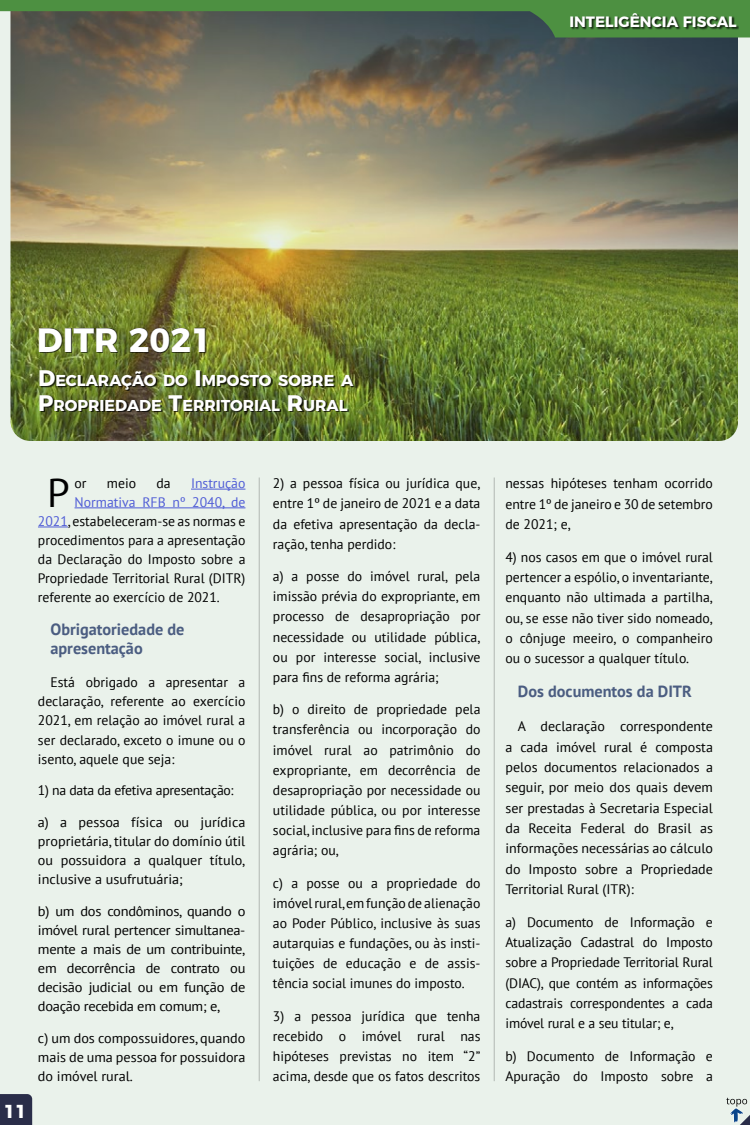
<style>
.page{position:relative;width:750px;height:1125px;background:#eaf2eb}
.page>*{position:absolute;margin:0;border:0;box-sizing:border-box;transform-origin:0 0}
.t1{font:40.5px "PT Sans";color:#000}
.t2{font:700 33.75px "Montserrat";color:#fff}
.t3{font:700 18.75px "Montserrat";color:#fff}
.t4{font:700 16.25px/19.1px "PT Sans";color:#4b5d81}
.t5{font:700 15.75px/25px "Montserrat";color:#fff}
.t6{font:700 15px "Montserrat";color:#fff}
.t7{font:13.75px/20.1px "PT Sans";color:#000;text-align:justify}
.t8{font:13.75px/19.1px "PT Sans";color:#000;text-align:justify;scale:1.05 1}
.t9{font:13.75px "PT Sans";color:#4f5cd6}
.t10{font:13.75px "PT Sans";letter-spacing:-.02em;color:#000}
.s1{font-size:22.5px}
.s2{color:#4f5cd6}
</style>
<div class="page">
<hr style="left:191px;top:489px;width:54px;height:1px;background:#4f5cd6">
<hr style="left:75px;top:508px;width:170px;height:1px;background:#4f5cd6">
<hr style="left:38px;top:527px;width:30px;height:1px;background:#4f5cd6">
<hr style="left:259px;top:478px;width:1px;height:603px;background:#000">
<hr style="left:494px;top:478px;width:1px;height:603px;background:#000">
<svg style="left:726px;top:1098px;width:24px;height:27px"></svg>
<img style="left:10px;top:38px;width:728px;height:403px">
<svg style="left:0;top:0;width:750px;height:38px;background:#506f4c"></svg>
<div style="left:571px;top:14px;width:168px;height:17px;background:#000;opacity:.75"></div>
<div style="left:40px;top:372px;width:314px;height:40px;background:#000;opacity:.75"></div>
<div style="left:40px;top:327px;width:167px;height:27px;background:#000;opacity:.75"></div>
<svg style="left:0;top:1094px;width:32px;height:31px"></svg>
<p class="t6" style="left:569px;top:9px;width:169px">INTELIGÊNCIA FISCAL</p>
<h2 class="t2" style="left:37px;top:312px;width:45px">DITR</h2>
<h2 class="t2" style="left:129px;top:312px;width:85px">2021</h2>
<p class="t5" style="left:38px;top:367px;width:317px"><span class="s1">D</span>ECLARAÇÃO DO <span class="s1">I</span> MPOSTO SOBRE A<br><span class="s1">P</span>ROPRIEDADE <span class="s1">T</span>ERRITORIAL <span class="s1">R</span>URAL</p>
<h3 class="t3" style="left:4px;top:1096px;width:24px">11</h3>
<h1 class="t1" style="left:47px;top:467px;width:24px">P</h1>
<p class="t7" style="left:75px;top:473px;width:14px">or</p>
<p class="t7" style="left:107px;top:473px;width:31px">meio</p>
<p class="t7" style="left:156px;top:473px;width:16px">da</p>
<p class="t9" style="left:191px;top:474px;width:56px">Instrução</p>
<p class="t9" style="left:75px;top:493px;width:172px">Normativa RFB nº 2040, de</p>
<p class="t7" style="left:38px;top:511px;width:209px"><span class="s2">2021</span>, estabeleceram-se as normas e</p>
<p class="t7" style="left:38px;top:530px;width:209px">procedimentos para a apresentação</p>
<p class="t7" style="left:38px;top:549px;width:209px">da Declaração do Imposto sobre a</p>
<p class="t7" style="left:38px;top:568px;width:209px">Propriedade Territorial Rural (DITR)</p>
<p class="t7" style="left:38px;top:587px;width:183px">referente ao exercício de 2021.</p>
<p class="t4" style="left:50px;top:620px;width:136px">Obrigatoriedade de apresentação</p>
<p class="t7" style="left:38px;top:673px;width:209px;line-height:19.1px;text-indent:12px">Está obrigado a apresentar a declaração, referente ao exercício 2021, em relação ao imóvel rural a ser declarado, exceto o imune ou o isento, aquele que seja:</p>
<p class="t10" style="left:38px;top:782px;width:197px">1) na data da efetiva apresentação:</p>
<p class="t7" style="left:38px;top:812px;width:209px;line-height:19.1px">a) a pessoa física ou jurídica proprietária, titular do domínio útil ou possuidora a qualquer título, inclusive a usufrutuária;</p>
<p class="t8" style="left:38px;top:901px;width:199px">b) um dos condôminos, quando o imóvel rural pertencer simultanea&shy;mente a mais de um contribuinte, em decorrência de contrato ou decisão judicial ou em função de doação recebida em comum; e,</p>
<p class="t7" style="left:38px;top:1028px;width:209px;line-height:19.1px">c) um dos compossuidores, quando mais de uma pessoa for possuidora do imóvel rural.</p>
<p class="t7" style="left:273px;top:473px;width:209px">2) a pessoa física ou jurídica que, entre 1º de janeiro de 2021 e a data da efetiva apresentação da decla&shy;ração, tenha perdido:</p>
<p class="t7" style="left:273px;top:566px;width:209px">a) a posse do imóvel rural, pela imissão prévia do expropriante, em processo de desapropriação por necessidade ou utilidade pública, ou por interesse social, inclusive para fins de reforma agrária;</p>
<p class="t7" style="left:273px;top:699px;width:209px">b) o direito de propriedade pela transferência ou incorporação do imóvel rural ao patrimônio do expropriante, em decorrência de desapropriação por necessidade ou utilidade pública, ou por interesse social, inclusive para fins de reforma agrária; ou,</p>
<p class="t7" style="left:273px;top:872px;width:209px">c) a posse ou a propriedade do imóvel rural, em função de alienação ao Poder Público, inclusive às suas autarquias e fundações, ou às insti&shy;tuições de educação e de assis&shy;tência social imunes do imposto.</p>
<p class="t7" style="left:273px;top:1006px;width:209px">3) a pessoa jurídica que tenha recebido o imóvel rural nas hipóteses previstas no item “2” acima, desde que os fatos descritos</p>
<p class="t7" style="left:505px;top:473px;width:209px">nessas hipóteses tenham ocorrido entre 1º de janeiro e 30 de setembro de 2021; e,</p>
<p class="t7" style="left:505px;top:546px;width:209px">4) nos casos em que o imóvel rural pertencer a espólio, o inventariante, enquanto não ultimada a partilha, ou, se esse não tiver sido nomeado, o cônjuge meeiro, o companheiro ou o sucessor a qualquer título.</p>
<p class="t4" style="left:518px;top:682px;width:176px">Dos documentos da DITR</p>
<p class="t7" style="left:505px;top:716px;width:209px;text-indent:12px">A declaração correspondente a cada imóvel rural é composta pelos documentos relacionados a seguir, por meio dos quais devem ser prestadas à Secretaria Especial da Receita Federal do Brasil as informações necessárias ao cálculo do Imposto sobre a Propriedade Territorial Rural (ITR):</p>
<p class="t7" style="left:505px;top:911px;width:209px">a) Documento de Informação e Atualização Cadastral do Imposto sobre a Propriedade Territorial Rural (DIAC), que contém as informações cadastrais correspondentes a cada imóvel rural e a seu titular; e,</p>
<p class="t7" style="left:505px;top:1046px;width:209px">b) Documento de Informação e<br>Apuração do Imposto sobre a</p>
</div>
